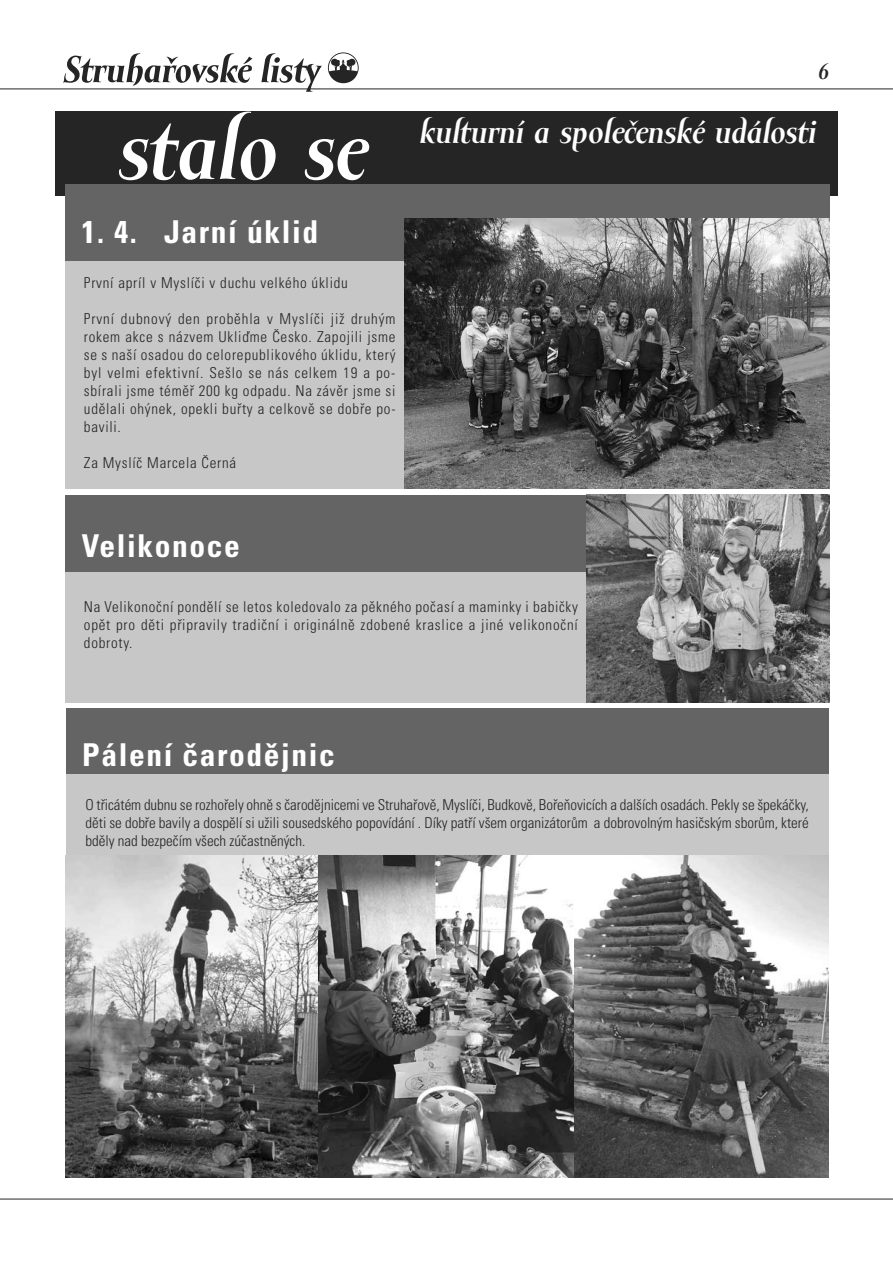
<style>
.page{position:relative;width:893px;height:1263px;background:#fff}
.page>*{position:absolute;margin:0;border:0;box-sizing:border-box;transform-origin:0 0}
.t1{font:italic 700 89.4px "Mramor CE";color:#fff}
.t2{font:italic 700 34.5px "Mramor CE";color:#fff}
.t3{font:700 condensed 31.5px "Univers CE";letter-spacing:.05em;color:#fff}
.t4{font:italic 700 22.5px "Mramor CE";color:#252525}
.t5{font:300 condensed 15px/18px "Univers CE";letter-spacing:.05em;color:#252525;text-align:justify}
</style>
<div class="page">
<div style="left:55px;top:112px;width:783px;height:84px;background:#252525"></div>
<div style="left:65px;top:261px;width:764px;height:228px;background:#c7c7c7"></div>
<div style="left:65px;top:184px;width:764px;height:77px;background:#646464"></div>
<hr style="left:0;top:1199px;width:893px;height:1px;background:#252525">
<hr style="left:0;top:89px;width:893px;height:1px;background:#252525">
<div style="left:65px;top:572px;width:764px;height:130px;background:#c7c7c7"></div>
<div style="left:65px;top:496px;width:764px;height:76px;background:#646464"></div>
<svg style="left:63px;top:53px;width:189px;height:33px"></svg>
<svg style="left:261px;top:53px;width:61px;height:39px"></svg>
<svg style="left:328px;top:52px;width:31px;height:31px"></svg>
<div style="left:66px;top:774px;width:762px;height:403px;background:#c7c7c7"></div>
<div style="left:66px;top:709px;width:762px;height:65px;background:#646464"></div>
<img style="left:404px;top:219px;width:425px;height:270px">
<img style="left:587px;top:495px;width:242px;height:207px">
<img style="left:66px;top:855px;width:762px;height:322px">
<h3 class="t4" style="left:819px;top:58px;width:12px">6</h3>
<h1 class="t1" style="left:119px;top:96px;width:250px">stalo se</h1>
<h2 class="t2" style="left:419px;top:111px;width:398px">kulturní a společenské události</h2>
<h3 class="t3" style="left:82px;top:220px;width:238px">1. 4. Jarní úklid</h3>
<p class="t5" style="left:84px;top:275px;width:265px">První apríl v Myslíči v duchu velkého úklidu</p>
<p class="t5" style="left:84px;top:311px;width:313px">První dubnový den proběhla v Myslíči již druhým rokem akce s názvem Ukliďme Česko. Zapojili jsme se s naší osadou do celorepublikového úklidu, který byl velmi efektivní. Sešlo se nás celkem 19 a po&shy;sbírali jsme téměř 200 kg odpadu. Na závěr jsme si udělali ohýnek, opekli buřty a celkově se dobře po&shy;bavili.</p>
<p class="t5" style="left:84px;top:455px;width:154px">Za Myslíč Marcela Černá</p>
<h3 class="t3" style="left:82px;top:535px;width:160px">Velikonoce</h3>
<p class="t5" style="left:84px;top:599px;width:495px">Na Velikonoční pondělí se letos koledovalo za pěkného počasí a maminky i babičky opět pro děti připravily tradiční i originálně zdobené kraslice a jiné velikonoční dobroty.</p>
<h3 class="t3" style="left:82px;top:744px;width:254px">Pálení čarodějnic</h3>
<p class="t5" style="left:85px;top:797px;width:725px">O třicátém dubnu se rozhořely ohně s čarodějnicemi ve Struhařově, Myslíči, Budkově, Bořeňovicích a dalších osadách. Pekly se špekáčky, děti se dobře bavily a dospělí si užili sousedského popovídání . Díky patří všem organizátorům a dobrovolným hasičským sborům, které bděly nad bezpečím všech zúčastněných.</p>
</div>
